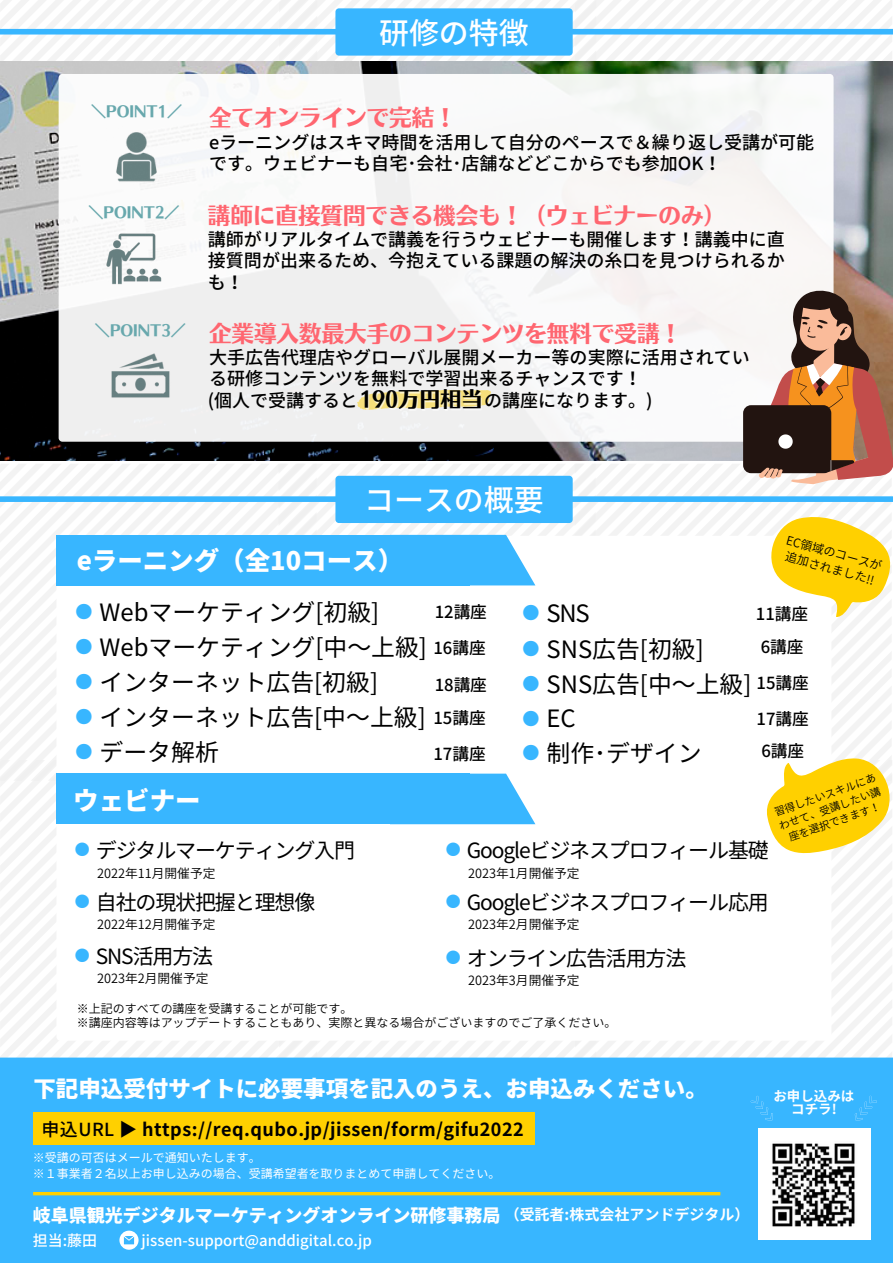
<style>
.page{position:relative;width:893px;height:1264px;background:#fff}
.page>*{position:absolute;margin:0;border:0;box-sizing:border-box;transform-origin:0 0}
.t1{font:500 30px "Noto Sans JP";color:#fff}
.t2{font:900 25.5px "Noto Sans JP";color:#fff}
.t3{font:23.85px/35.1px "Noto Sans JP";color:#000}
.t4{font:22.5px "Nud Motoya Aporo Std W6";color:#ff6670}
.t5{font:900 22.5px "Noto Sans JP";color:#fff}
.t6{font:21px "Noto Sans JP";letter-spacing:-.055em;color:#000}
.t7{font:500 18px/21.3px "Noto Sans JP";color:#000}
.t8{font:700 18px "Noto Sans JP";letter-spacing:.025em;color:#000}
.t9{font:900 18px "Noto Sans JP";color:#fff}
.t10{font:700 17.1px "Noto Sans JP";color:#38b6ff}
.t11{font:500 16.65px/35.5px "Noto Sans JP";color:#000}
.t12{font:500 15px "Noto Sans JP";color:#fff}
.t13{font:15px "Nud Motoya Aporo Std W6";color:#68a8ad}
.t14{font:700 15px "Noto Sans JP";color:#fff}
.t15{font:700 13.5px/13.5px "Noto Sans JP";color:#fff;text-align:center}
.t16{font:600 12.75px "Noto Sans JP";color:#000}
.t17{font:600 12px/14px "Noto Sans JP";color:#000}
.t18{font:12px/16px "Noto Sans JP";color:#fff}
.t19{font:600 10.65px/14.2px "Noto Sans JP";color:#000;text-align:center}
.s1{font-family:"Nud Motoya Aporo Std W6";font-weight:400;font-size:21px}
.s2{font-weight:700;font-size:17.1px;color:#38b6ff}
.s3{font-weight:700;font-size:15px;color:#38b6ff}
.s4{font-weight:500}
</style>
<div class="page">
<svg style="left:596px;top:867px;width:296px;height:190px"></svg>
<svg style="left:0;top:781px;width:279px;height:276px"></svg>
<svg style="left:279px;top:1041px;width:317px;height:16px"></svg>
<svg style="left:596px;top:0;width:296px;height:61px"></svg>
<svg style="left:0;top:0;width:279px;height:61px"></svg>
<svg style="left:279px;top:0;width:317px;height:61px;fill:#f5f6f6"></svg>
<img style="left:0;top:61px;width:892px;height:399px">
<svg style="left:595px;top:464px;width:296px;height:268px"></svg>
<svg style="left:0;top:464px;width:278px;height:317px"></svg>
<svg style="left:278px;top:464px;width:317px;height:72px;fill:#f5f5f7"></svg>
<div style="left:56px;top:536px;width:775px;height:504px;background:#fff;border-radius:4px"></div>
<svg style="left:470px;top:773px;width:65px;height:51px"></svg>
<div style="left:56px;top:773px;width:414px;height:51px;background:#38b6ff"></div>
<svg style="left:470px;top:535px;width:65px;height:50px"></svg>
<div style="left:56px;top:535px;width:414px;height:50px;background:#38b6ff"></div>
<div style="left:59px;top:74px;width:774px;height:367px;background:#f8f7f7;border-radius:4px"></div>
<svg style="left:743px;top:286px;width:149px;height:198px"></svg>
<img style="left:116px;top:132px;width:41px;height:50px">
<img style="left:106px;top:233px;width:56px;height:52px">
<img style="left:111px;top:353px;width:59px;height:45px">
<div style="left:0;top:1057px;width:892px;height:205px;background:#38b6ff"></div>
<div style="left:757px;top:1128px;width:113px;height:111px;background:#fff"></div>
<img style="left:772px;top:1143px;width:83px;height:84px">
<div style="left:33px;top:1112px;width:501px;height:32px;background:#ffd000"></div>
<svg style="left:33px;top:1191px;width:687px;height:4px;background:#cdc93f"></svg>
<svg style="left:119px;top:1230px;width:19px;height:19px"></svg>
<svg style="left:749px;top:1094px;width:27px;height:29px"></svg>
<svg style="left:851px;top:1095px;width:26px;height:28px"></svg>
<div style="left:0;top:29px;width:892px;height:6px;background:#38b6ff"></div>
<div style="left:335px;top:8px;width:237px;height:48px;background:#38b6ff;border-radius:3px"></div>
<svg style="left:357px;top:390px;width:134px;height:20px"></svg>
<div style="left:0;top:496px;width:892px;height:6px;background:#38b6ff"></div>
<div style="left:335px;top:476px;width:237px;height:47px;background:#38b6ff;border-radius:3px"></div>
<svg style="left:751px;top:502px;width:140px;height:127px"></svg>
<svg style="left:766px;top:732px;width:126px;height:135px"></svg>
<h1 class="t1" style="left:379px;top:9px;width:151px">研修の特徴</h1>
<p class="t13" style="left:91px;top:104px;width:92px">＼POINT1／</p>
<p class="t13" style="left:89px;top:205px;width:92px">＼POINT2／</p>
<p class="t13" style="left:95px;top:322px;width:92px">＼POINT3／</p>
<p class="t4" style="left:209px;top:106px;width:249px">全てオンラインで完結！</p>
<p class="t7" style="left:209px;top:130px;width:606px">eラーニングはスキマ時間を活用して自分のペースで＆繰り返し受講が可能です。ウェビナーも自宅･会社･店舗などどこからでも参加OK！</p>
<p class="t4" style="left:208px;top:204px;width:519px">講師に直接質問できる機会も！（ウェビナーのみ）</p>
<p class="t7" style="left:208px;top:228px;width:578px;text-align:justify">講師がリアルタイムで講義を行うウェビナーも開催します！講義中に直接質問が出来るため、今抱えている課題の解決の糸口を見つけられるかも！</p>
<p class="t4" style="left:209px;top:322px;width:474px">企業導入数最大手のコンテンツを無料で受講！</p>
<p class="t7" style="left:208px;top:346px;width:543px">大手広告代理店やグローバル展開メーカー等の実際に活用されている研修コンテンツを無料で学習出来るチャンスです！<br>(個人で受講すると<span class="s1">190万円相当</span>の講座になります。)</p>
<h1 class="t1" style="left:364px;top:476px;width:181px">コースの概要</h1>
<h2 class="t2" style="left:77px;top:540px;width:328px">eラーニング（全10コース）</h2>
<p class="t17" style="left:788px;top:531px;width:100px;line-height:16px;rotate:15deg">EC領域のコースが追加されました!!</p>
<h3 class="t3" style="left:100px;top:593px;width:329px">Webマーケティング[初級]<br>Webマーケティング[中～上級]インターネット広告[初級]</h3>
<p class="t10" style="left:76px;top:598px;width:19px">●</p>
<p class="t10" style="left:76px;top:633px;width:19px">●</p>
<p class="t10" style="left:76px;top:668px;width:19px">●</p>
<h3 class="t3" style="left:76px;top:698px;width:351px"><span class="s2">●</span> インターネット広告[中～上級]</h3>
<h3 class="t3" style="left:76px;top:733px;width:145px"><span class="s2">●</span> データ解析</h3>
<p class="t11" style="left:433px;top:593px;width:55px">12講座<br>16講座</p>
<p class="t11" style="left:433px;top:667px;width:55px;line-height:32.7px">18講座<br>15講座</p>
<p class="t11" style="left:433px;top:735px;width:54px">17講座</p>
<h3 class="t3" style="left:546px;top:594px;width:206px">SNS<br>SNS広告[初級]<br>SNS広告[中～上級]</h3>
<p class="t10" style="left:522px;top:599px;width:19px">●</p>
<p class="t10" style="left:522px;top:635px;width:19px">●</p>
<p class="t10" style="left:522px;top:669px;width:19px">●</p>
<h3 class="t3" style="left:522px;top:700px;width:55px"><span class="s2">●</span> EC</h3>
<h3 class="t3" style="left:522px;top:734px;width:180px"><span class="s2">●</span> 制作･デザイン</h3>
<p class="t11" style="left:755px;top:596px;width:54px;line-height:33.5px">11講座<br>6講座</p>
<p class="t11" style="left:756px;top:664px;width:54px">15講座</p>
<p class="t11" style="left:756px;top:699px;width:54px">17講座</p>
<p class="t11" style="left:761px;top:732px;width:44px">6講座</p>
<h2 class="t2" style="left:73px;top:780px;width:129px">ウェビナー</h2>
<p class="t6" style="left:75px;top:833px;width:278px"><span class="s3">●</span> デジタルマーケティング入門</p>
<p class="t16" style="left:97px;top:862px;width:120px">2022年11月開催予定</p>
<p class="t6" style="left:75px;top:885px;width:242px"><span class="s3">●</span> 自社の現状把握と理想像</p>
<p class="t16" style="left:97px;top:914px;width:120px">2022年12月開催予定</p>
<p class="t19" style="left:772px;top:805px;width:108px;rotate:-19deg">習得したいスキルにあわせて、受講したい講座を選択できます！</p>
<p class="t6" style="left:446px;top:833px;width:324px"><span class="s3">●</span> Googleビジネスプロフィール基礎</p>
<p class="t16" style="left:468px;top:862px;width:113px">2023年1月開催予定</p>
<p class="t6" style="left:446px;top:885px;width:321px"><span class="s3">●</span> Googleビジネスプロフィール応用</p>
<p class="t16" style="left:468px;top:914px;width:113px">2023年2月開催予定</p>
<p class="t6" style="left:75px;top:939px;width:140px"><span class="s3">●</span> SNS活用方法</p>
<p class="t16" style="left:97px;top:968px;width:113px">2023年2月開催予定</p>
<p class="t6" style="left:446px;top:941px;width:242px"><span class="s3">●</span> オンライン広告活用方法</p>
<p class="t16" style="left:468px;top:970px;width:113px">2023年3月開催予定</p>
<p class="t17" style="left:77px;top:1000px;width:541px">※上記のすべての講座を受講することが可能です。<br>※講座内容等はアップデートすることもあり、実際と異なる場合がございますのでご了承ください。</p>
<p class="t5" style="left:33px;top:1071px;width:675px">下記申込受付サイトに必要事項を記入のうえ、お申込みください。</p>
<p class="t8" style="left:41px;top:1114px;width:483px"><span class="s4">申込URL ▶</span> https://req.qubo.jp/jissen/form/gifu2022</p>
<p class="t18" style="left:33px;top:1148px;width:469px">※受講の可否はメールで通知いたします。<br>※１事業者２名以上お申し込みの場合、受講希望者を取りまとめて申請してください。</p>
<p class="t9" style="left:33px;top:1201px;width:469px">岐阜県観光デジタルマーケティングオンライン研修事務局</p>
<p class="t12" style="left:142px;top:1228px;width:232px">jissen-support@anddigital.co.jp</p>
<p class="t12" style="left:33px;top:1228px;width:63px">担当:藤田</p>
<p class="t14" style="left:504px;top:1202px;width:246px">（受託者:株式会社アンドデジタル）</p>
<p class="t15" style="left:773px;top:1088px;width:82px">お申し込みはコチラ!</p>
</div>
